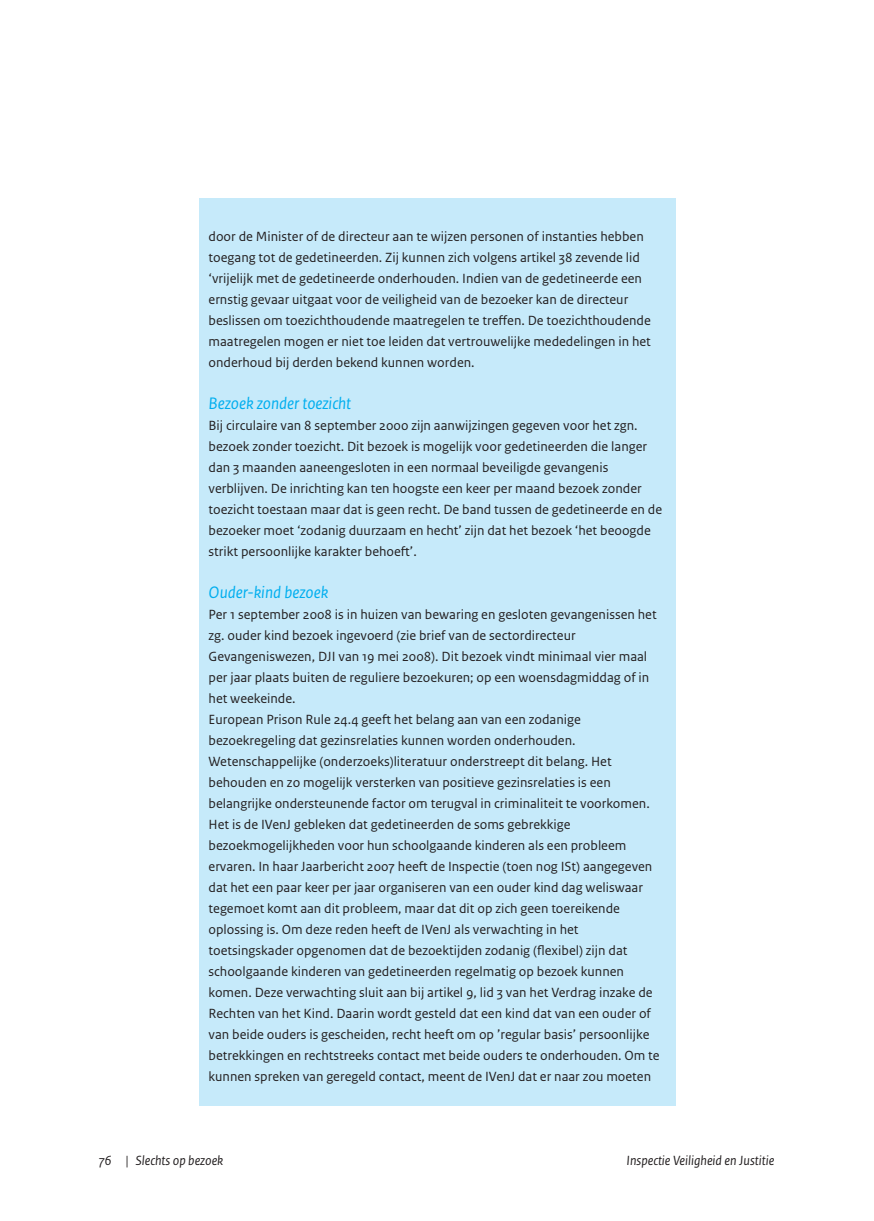
<style>
.page{position:relative;width:874px;height:1221px;background:#fff}
.page>*{position:absolute;margin:0;border:0;box-sizing:border-box;transform-origin:0 0}
._06_RO_Subalineakop{font:italic 17.5px "Rijksoverheid Sans Text";color:#00aeef}
._07_RO_Broodtekst_sa{font:14px/21px "Rijksoverheid Sans Text";color:#231f20}
.t1{font:italic 14px "Rijksoverheid Sans Text";color:#231f20}
</style>
<div class="page">
<div style="left:198px;top:198px;width:477px;height:907px;background:#c6eafa"></div>
<p class="_07_RO_Broodtekst_sa" style="left:208px;top:226px;width:443px">door de Minister of de directeur aan te wijzen personen of instanties hebben toegang tot de gedetineerden. Zij kunnen zich volgens artikel 38 zevende lid ‘vrijelijk met de gedetineerde onderhouden. Indien van de gedetineerde een ernstig gevaar uitgaat voor de veiligheid van de bezoeker kan de directeur beslissen om toezichthoudende maatregelen te treffen. De toezichthoudende maatregelen mogen er niet toe leiden dat vertrouwelijke mededelingen in het onderhoud bij derden bekend kunnen worden.</p>
<p class="_06_RO_Subalineakop" style="left:208px;top:393px;width:144px">Bezoek zonder toezicht</p>
<p class="_07_RO_Broodtekst_sa" style="left:208px;top:415px;width:455px">Bij circulaire van 8 september 2000 zijn aanwijzingen gegeven voor het zgn. bezoek zonder toezicht. Dit bezoek is mogelijk voor gedetineerden die langer dan 3 maanden aaneengesloten in een normaal beveiligde gevangenis verblijven. De inrichting kan ten hoogste een keer per maand bezoek zonder toezicht toestaan maar dat is geen recht. De band tussen de gedetineerde en de bezoeker moet ‘zodanig duurzaam en hecht’ zijn dat het bezoek ‘het beoogde strikt persoonlijke karakter behoeft’.</p>
<p class="_06_RO_Subalineakop" style="left:208px;top:582px;width:121px">Ouder-kind bezoek</p>
<p class="_07_RO_Broodtekst_sa" style="left:208px;top:604px;width:449px">Per 1 september 2008 is in huizen van bewaring en gesloten gevangenissen het zg. ouder kind bezoek ingevoerd (zie brief van de sectordirecteur Gevangeniswezen, DJI van 19 mei 2008). Dit bezoek vindt minimaal vier maal per jaar plaats buiten de reguliere bezoekuren; op een woensdagmiddag of in het weekeinde.</p>
<p class="_07_RO_Broodtekst_sa" style="left:208px;top:709px;width:373px">European Prison Rule 24.4 geeft het belang aan van een zodanige</p>
<p class="_07_RO_Broodtekst_sa" style="left:208px;top:730px;width:442px">bezoekregeling dat gezinsrelaties kunnen worden onderhouden.<br>Wetenschappelijke (onderzoeks)literatuur onderstreept dit belang. Het behouden en zo mogelijk versterken van positieve gezinsrelaties is een belangrijke ondersteunende factor om terugval in criminaliteit te voorkomen.<br>Het is de IVenJ gebleken dat gedetineerden de soms gebrekkige</p>
<p class="_07_RO_Broodtekst_sa" style="left:208px;top:835px;width:445px">bezoekmogelijkheden voor hun schoolgaande kinderen als een probleem ervaren. In haar Jaarbericht 2007 heeft de Inspectie (toen nog ISt) aangegeven dat het een paar keer per jaar organiseren van een ouder kind dag weliswaar tegemoet komt aan dit probleem, maar dat dit op zich geen toereikende oplossing is. Om deze reden heeft de IVenJ als verwachting in het</p>
<p class="_07_RO_Broodtekst_sa" style="left:208px;top:940px;width:452px">toetsingskader opgenomen dat de bezoektijden zodanig (flexibel) zijn dat schoolgaande kinderen van gedetineerden regelmatig op bezoek kunnen komen. Deze verwachting sluit aan bij artikel 9, lid 3 van het Verdrag inzake de Rechten van het Kind. Daarin wordt gesteld dat een kind dat van een ouder of van beide ouders is gescheiden, recht heeft om op ’regular basis’ persoonlijke betrekkingen en rechtstreeks contact met beide ouders te onderhouden. Om te kunnen spreken van geregeld contact, meent de IVenJ dat er naar zou moeten</p>
<p class="t1" style="left:99px;top:1152px;width:125px">76 | Slechts op bezoek</p>
<p class="t1" style="left:626px;top:1152px;width:149px">Inspectie Veiligheid en Justitie</p>
</div>
